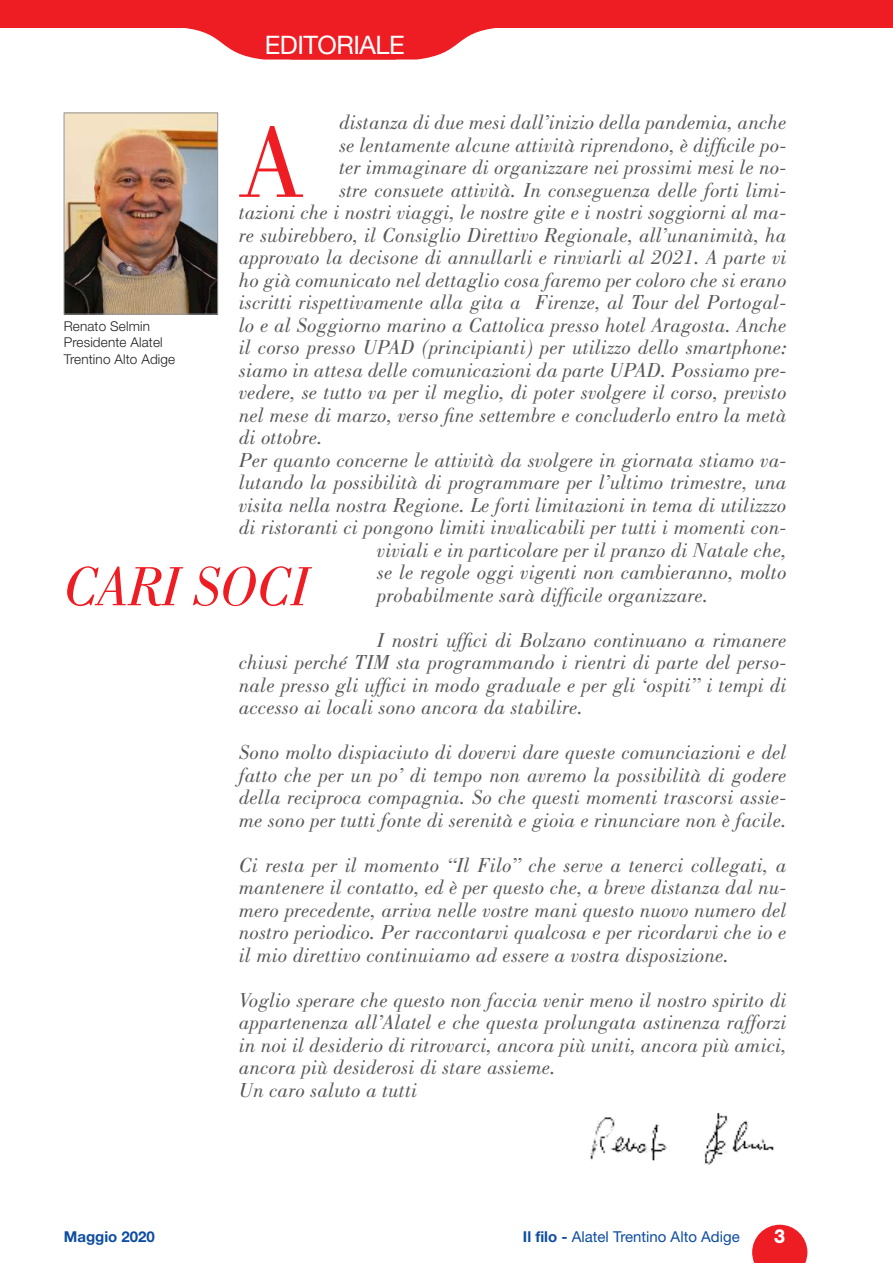
<style>
.page{position:relative;width:893px;height:1263px;background:#fff}
.page>*{position:absolute;margin:0;border:0;box-sizing:border-box;transform-origin:0 0}
.t1{font:104.55px "Bodoni Std";color:#ee1d23}
.t2{font:italic 57px "Bodoni Std";letter-spacing:-.02em;color:#ee1d23}
.t3{font:25.5px "Helvetica Neue LT Std";letter-spacing:-.02em;color:#fff}
.t4{font:italic 21px/22.5px "Bodoni Std";letter-spacing:.01em;color:#57585a;text-align:justify}
.t5{font:800 19.5px "Helvetica Neue LT Std";color:#fff;scale:.9 1}
.t6{font:15px "Helvetica Neue LT Std";color:#0d4da1}
.t7{font:700 15px "Helvetica Neue LT Std";color:#0d4da1}
.t8{font:300 13.5px/16.5px "Helvetica Neue LT Std";letter-spacing:.01em;color:#231f20}
.s1{font-weight:700}
</style>
<div class="page">
<svg style="left:752px;top:1225px;width:55px;height:38px;background:#f04045"></svg>
<div style="left:0;top:0;width:893px;height:28px;background:#ee1d23"></div>
<svg style="left:185px;top:28px;width:310px;height:32px"></svg>
<img style="left:66px;top:115px;width:150px;height:197px">
<div style="left:64px;top:113px;width:154px;height:201px;border:1px solid #939598"></div>
<img style="left:590px;top:1112px;width:184px;height:53px">
<p class="t3" style="left:265px;top:30px;width:141px">EDITORIALE</p>
<p class="t4" style="left:339px;top:111px;width:449px">distanza di due mesi dall’inizio della pandemia, anche</p>
<p class="t4" style="left:339px;top:134px;width:449px">se lentamente alcune attività riprendono, è difficile po-</p>
<p class="t4" style="left:339px;top:156px;width:449px">ter immaginare di organizzare nei prossimi mesi le no-</p>
<p class="t4" style="left:339px;top:179px;width:449px">stre consuete attività. In conseguenza delle forti limi-</p>
<p class="t4" style="left:239px;top:201px;width:549px">tazioni che i nostri viaggi, le nostre gite e i nostri soggiorni al ma-</p>
<p class="t4" style="left:239px;top:224px;width:549px">re subirebbero, il Consiglio Direttivo Regionale, all’unanimità, ha</p>
<p class="t4" style="left:239px;top:246px;width:549px">approvato la decisone di annullarli e rinviarli al 2021. A parte vi</p>
<p class="t4" style="left:239px;top:269px;width:549px">ho già comunicato nel dettaglio cosa faremo per coloro che si erano</p>
<p class="t4" style="left:239px;top:291px;width:549px">iscritti rispettivamente alla gita a Firenze, al Tour del Portogal-</p>
<p class="t4" style="left:239px;top:314px;width:549px">lo e al Soggiorno marino a Cattolica presso hotel Aragosta. Anche</p>
<p class="t4" style="left:239px;top:336px;width:549px">il corso presso UPAD (principianti) per utilizzo dello smartphone:</p>
<p class="t4" style="left:239px;top:359px;width:549px">siamo in attesa delle comunicazioni da parte UPAD. Possiamo pre-</p>
<p class="t4" style="left:239px;top:381px;width:549px">vedere, se tutto va per il meglio, di poter svolgere il corso, previsto</p>
<p class="t4" style="left:239px;top:404px;width:549px">nel mese di marzo, verso fine settembre e concluderlo entro la metà</p>
<p class="t4" style="left:239px;top:426px;width:85px">di ottobre.</p>
<p class="t4" style="left:239px;top:449px;width:549px">Per quanto concerne le attività da svolgere in giornata stiamo va-</p>
<p class="t4" style="left:239px;top:471px;width:549px">lutando la possibilità di programmare per l’ultimo trimestre, una</p>
<p class="t4" style="left:239px;top:494px;width:549px">visita nella nostra Regione. Le forti limitazioni in tema di utilizzzo</p>
<p class="t4" style="left:239px;top:516px;width:549px">di ristoranti ci pongono limiti invalicabili per tutti i momenti con-</p>
<p class="t4" style="left:377px;top:539px;width:411px">viviali e in particolare per il pranzo di Natale che,</p>
<p class="t4" style="left:377px;top:561px;width:411px">se le regole oggi vigenti non cambieranno, molto</p>
<p class="t4" style="left:377px;top:584px;width:333px">probabilmente sarà difficile organizzare.</p>
<p class="t4" style="left:239px;top:629px;width:549px;text-indent:138px">I nostri uffici di Bolzano continuano a rimanere chiusi perché TIM sta programmando i rientri di parte del perso&shy;nale presso gli uffici in modo graduale e per gli ‘ospiti” i tempi di accesso ai locali sono ancora da stabilire.</p>
<p class="t4" style="left:239px;top:741px;width:549px">Sono molto dispiaciuto di dovervi dare queste comunciazioni e del fatto che per un po’ di tempo non avremo la possibilità di godere della reciproca compagnia. So che questi momenti trascorsi assie&shy;me sono per tutti fonte di serenità e gioia e rinunciare non è facile.</p>
<p class="t4" style="left:239px;top:854px;width:549px">Ci resta per il momento “Il Filo” che serve a tenerci collegati, a mantenere il contatto, ed è per questo che, a breve distanza dal nu&shy;mero precedente, arriva nelle vostre mani questo nuovo numero del nostro periodico. Per raccontarvi qualcosa e per ricordarvi che io e il mio direttivo continuiamo ad essere a vostra disposizione.</p>
<p class="t4" style="left:239px;top:989px;width:549px;text-align:left">Voglio sperare che questo non faccia venir meno il nostro spirito di appartenenza all’Alatel e che questa prolungata astinenza rafforzi in noi il desiderio di ritrovarci, ancora più uniti, ancora più amici, ancora più desiderosi di stare assieme.<br>Un caro saluto a tutti</p>
<h1 class="t1" style="left:237px;top:104px;width:71px">A</h1>
<p class="t8" style="left:64px;top:317px;width:113px">Renato Selmin<br>Presidente Alatel<br>Trentino Alto Adige</p>
<h2 class="t2" style="left:64px;top:555px;width:247px">CARI SOCI</h2>
<p class="t7" style="left:64px;top:1227px;width:93px">Maggio 2020</p>
<p class="t6" style="left:523px;top:1227px;width:218px"><span class="s1">Il filo -</span> Alatel Trentino Alto Adige</p>
<p class="t5" style="left:774px;top:1224px;width:14px">3</p>
</div>
